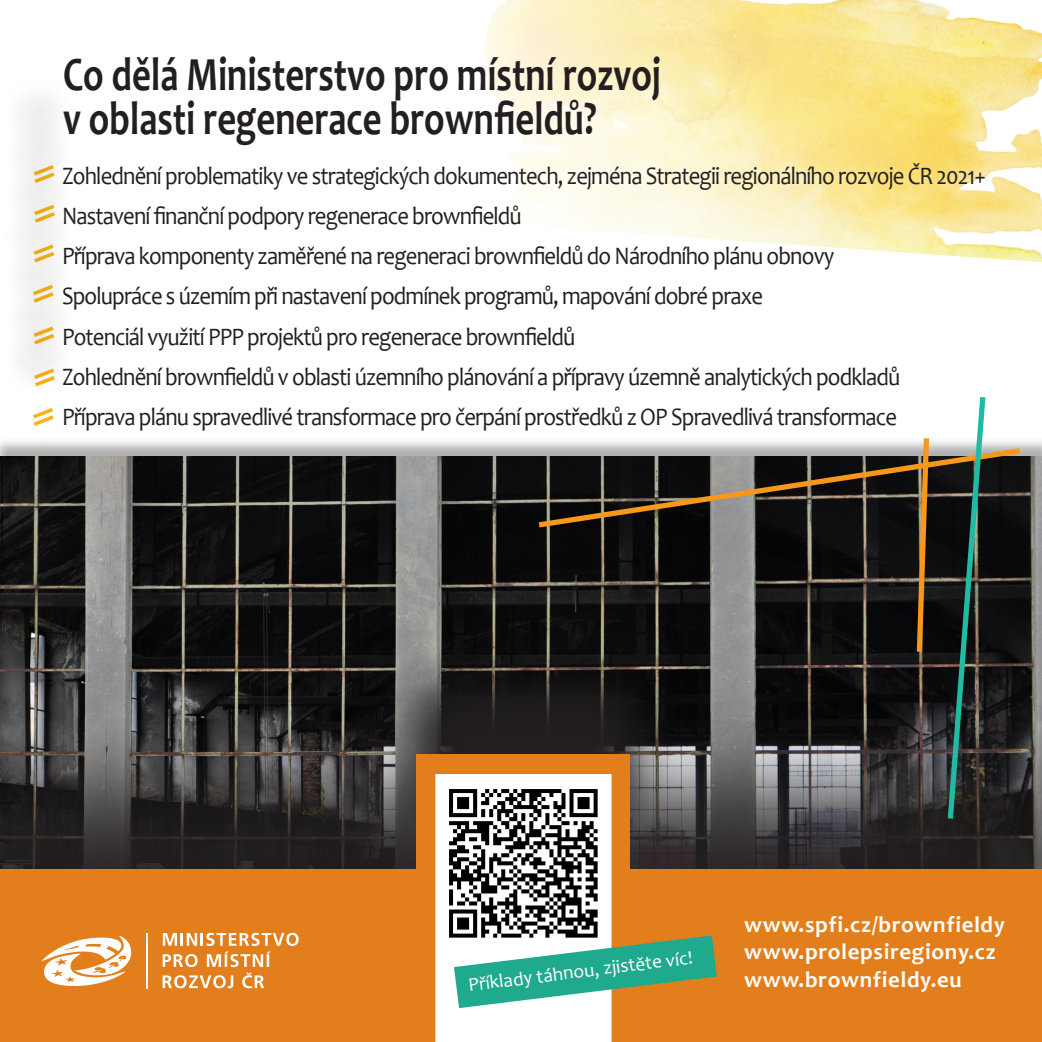
<style>
.page{position:relative;width:1042px;height:1042px;background:#fff}
.page>*{position:absolute;margin:0;border:0;box-sizing:border-box;transform-origin:0 0}
.t1{font:700 47.77px "Candara";color:#231f20;scale:.77 1}
.t2{font:25.2px "Candara";letter-spacing:-.035em;color:#231f20;scale:.9 1}
.t3{font:700 22.75px "Candara";letter-spacing:.03em;color:#fff}
.t4{font:19.25px "Candara";color:#fff}
</style>
<div class="page">
<img style="left:483px;top:0;width:559px;height:262px">
<img style="left:0;top:456px;width:1042px;height:240px">
<div style="left:0;top:696px;width:1042px;height:346px;background:#231f20;opacity:.94"></div>
<div style="left:0;top:870px;width:1042px;height:172px;background:#e37e1c"></div>
<div style="left:1px;top:116px;width:76px;height:69px;background:#f6f6f6"></div>
<div style="left:0;top:156px;width:77px;height:69px;background:#231f20;opacity:.89"></div>
<div style="left:0;top:196px;width:76px;height:69px;background:#231f20;opacity:.89"></div>
<div style="left:0;top:237px;width:77px;height:70px;background:#231f20;opacity:.89"></div>
<div style="left:1px;top:280px;width:76px;height:69px;background:#231f20;opacity:.89"></div>
<hr style="left:146px;top:933px;width:1px;height:55px;background:#fff">
<svg style="left:163px;top:933px;width:136px;height:55px"></svg>
<svg style="left:41px;top:935px;width:91px;height:51px"></svg>
<svg style="left:533px;top:397px;width:492px;height:427px"></svg>
<svg style="left:376px;top:645px;width:302px;height:220px"></svg>
<div style="left:417px;top:754px;width:213px;height:131px;background:#e37e1c"></div>
<div style="left:435px;top:774px;width:176px;height:268px;background:#fff"></div>
<img style="left:442px;top:782px;width:162px;height:162px">
<svg style="left:454px;top:935px;width:263px;height:73px"></svg>
<div style="left:0;top:326px;width:77px;height:70px;background:#fff"></div>
<div style="left:0;top:319px;width:76px;height:69px;background:#231f20;opacity:.89"></div>
<svg style="left:33px;top:408px;width:21px;height:18px"></svg>
<p class="t1" style="left:63px;top:44px;width:778px">Co dělá Ministerstvo pro místní rozvoj</p>
<p class="t1" style="left:63px;top:88px;width:695px">v oblasti regenerace brownfieldů?</p>
<p class="t2" style="left:62px;top:160px;width:1028px">Zohlednění problematiky ve strategických dokumentech, zejména Strategii regionálního rozvoje ČR 2021+</p>
<p class="t2" style="left:62px;top:200px;width:512px">Nastavení finanční podpory regenerace brownfieldů</p>
<p class="t2" style="left:62px;top:240px;width:859px">Příprava komponenty zaměřené na regeneraci brownfieldů do Národního plánu obnovy</p>
<p class="t2" style="left:62px;top:280px;width:780px">Spolupráce s územím při nastavení podmínek programů, mapování dobré praxe</p>
<p class="t2" style="left:62px;top:321px;width:572px">Potenciál využití PPP projektů pro regenerace brownfieldů</p>
<p class="t2" style="left:62px;top:361px;width:933px">Zohlednění brownfieldů v oblasti územního plánování a přípravy územně analytických podkladů</p>
<p class="t2" style="left:62px;top:401px;width:929px">Příprava plánu spravedlivé transformace pro čerpání prostředků z OP Spravedlivá transformace</p>
<p class="t4" style="left:467px;top:973px;width:227px;rotate:-7deg">Příklady táhnou, zjistěte víc!</p>
<p class="t3" style="left:744px;top:910px;width:262px">www.spfi.cz/brownfieldy</p>
<p class="t3" style="left:744px;top:937px;width:253px">www.prolepsiregiony.cz</p>
<p class="t3" style="left:744px;top:965px;width:219px">www.brownfieldy.eu</p>
</div>
